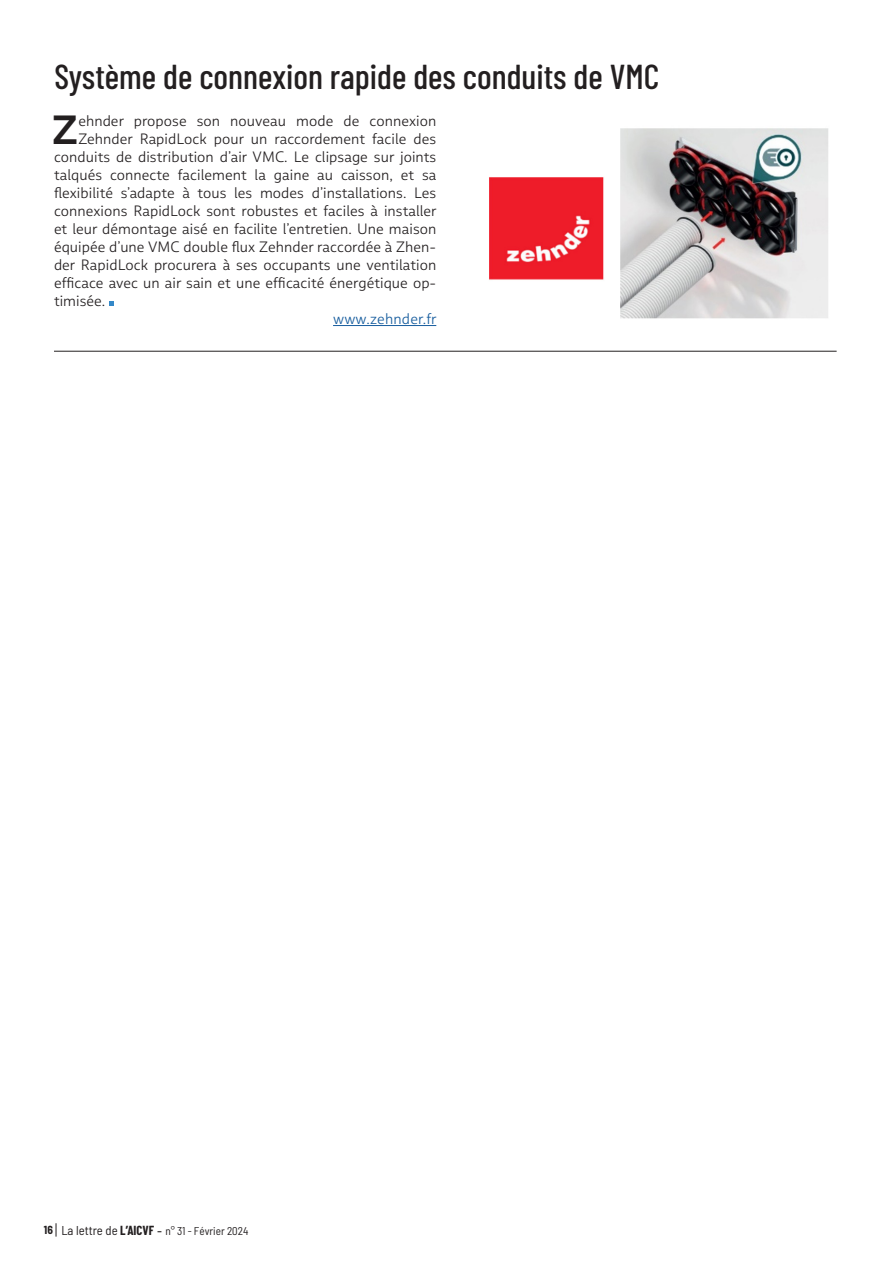
<style>
.page{position:relative;width:893px;height:1263px;background:#fff}
.page>*{position:absolute;margin:0;border:0;box-sizing:border-box;transform-origin:0 0}
.texte_courant_actu{font:700 40.65px "Multiple Sans Pro";color:#231f20}
.titre_actu{font:500 34.5px "Barlow Condensed";color:#231f20}
.texte_courant_actu-2{font:300 15px "Multiple Sans Pro";letter-spacing:.005em;color:#231f20}
.texte_courant_actu-3{font:300 15px "Multiple Sans Pro";letter-spacing:.015em;color:#175d9e}
.t1{font:semi-condensed 11.25px "Barlow";color:#231f20}
.s1{font-weight:700;font-size:11.4px}
.s2{font-size:12.75px}
.s3{font-family:"Barlow Condensed";font-weight:700;font-stretch:normal;font-size:12.75px}
.s4{font-family:"Multiple Sans Pro";font-stretch:normal;font-size:12.75px}
</style>
<div class="page">
<svg style="left:56px;top:1223px;width:1px;height:13px"></svg>
<hr style="left:333px;top:325px;width:103px;height:1px;background:#175d9e">
<svg style="left:109px;top:301px;width:5px;height:5px"></svg>
<img style="left:489px;top:128px;width:340px;height:191px">
<hr style="left:54px;top:351px;width:783px;height:1px;background:#231f20">
<p class="titre_actu" style="left:54px;top:51px;width:606px">Système de connexion rapide des conduits de VMC</p>
<p class="texte_courant_actu" style="left:52px;top:104px;width:27px">Z</p>
<p class="texte_courant_actu-2" style="left:78px;top:112px;width:359px">ehnder propose son nouveau mode de connexion</p>
<p class="texte_courant_actu-2" style="left:78px;top:130px;width:359px">Zehnder RapidLock pour un raccordement facile des</p>
<p class="texte_courant_actu-2" style="left:54px;top:148px;width:384px">conduits de distribution d’air VMC. Le clipsage sur joints</p>
<p class="texte_courant_actu-2" style="left:54px;top:166px;width:384px">talqués connecte facilement la gaine au caisson, et sa</p>
<p class="texte_courant_actu-2" style="left:54px;top:184px;width:384px">flexibilité s’adapte à tous les modes d’installations. Les</p>
<p class="texte_courant_actu-2" style="left:54px;top:202px;width:384px">connexions RapidLock sont robustes et faciles à installer</p>
<p class="texte_courant_actu-2" style="left:54px;top:220px;width:384px">et leur démontage aisé en facilite l’entretien. Une maison</p>
<p class="texte_courant_actu-2" style="left:54px;top:238px;width:384px">équipée d’une VMC double flux Zehnder raccordée à Zhen-</p>
<p class="texte_courant_actu-2" style="left:54px;top:256px;width:384px">der RapidLock procurera à ses occupants une ventilation</p>
<p class="texte_courant_actu-2" style="left:54px;top:274px;width:384px">efficace avec un air sain et une efficacité énergétique op-</p>
<p class="texte_courant_actu-2" style="left:54px;top:292px;width:53px">timisée.</p>
<p class="texte_courant_actu-3" style="left:333px;top:310px;width:105px">www.zehnder.fr</p>
<p class="t1" style="left:44px;top:1224px;width:206px"><span class="s1">16</span> <span class="s2">La lettre de</span> <span class="s3">L’AICVF</span> <span class="s4">-</span> n° 31 - Février 2024</p>
</div>
